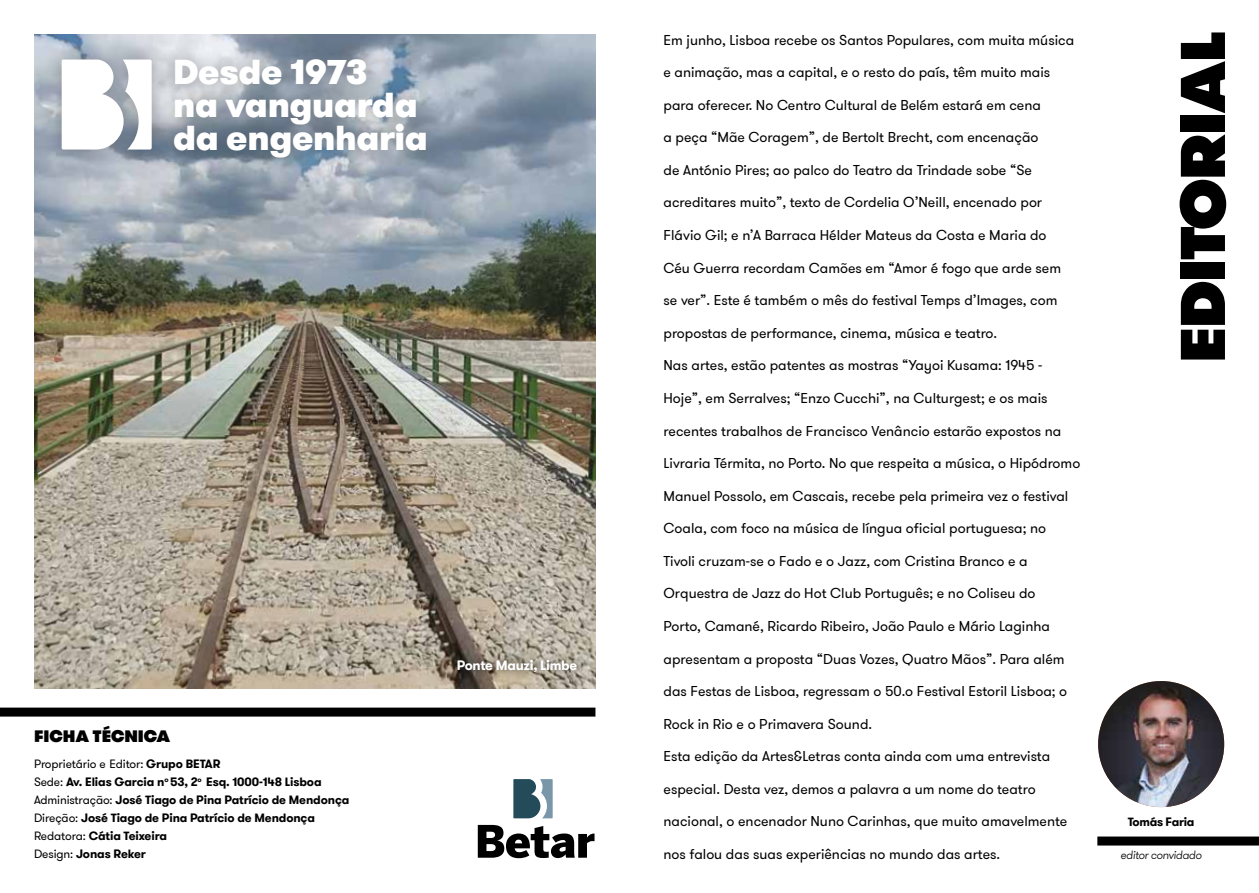
<style>
.page{position:relative;width:1259px;height:893px;background:#fff}
.page>*{position:absolute;margin:0;border:0;box-sizing:border-box;transform-origin:0 0}
.t1{font:800 63px "GT Walsheim Pro";letter-spacing:-.025em;color:#000}
.t2{font:900 34.5px/33px "GT Walsheim Pro";letter-spacing:-.01em;color:#fff}
.t3{font:800 16.5px "GT Walsheim Pro";letter-spacing:-.005em;color:#000}
.t4{font:14.25px "GT Walsheim Pro";color:#000}
.t5{font:700 13.5px "GT Walsheim Pro";letter-spacing:-.02em;color:#fff}
.t6{font:700 12px/18px "GT Walsheim Pro";letter-spacing:-.01em;color:#000}
.t7{font:italic 300 12px "GT Walsheim Pro";letter-spacing:-.03em;color:#000;scale:.96 1}
.s1{font-weight:400}
</style>
<div class="page">
<div style="left:1097px;top:836px;width:162px;height:9px;background:#000"></div>
<img style="left:34px;top:34px;width:561px;height:655px">
<div style="left:0;top:708px;width:595px;height:9px;background:#000"></div>
<div style="left:156px;top:41px;width:288px;height:134px;background:#000;opacity:.3"></div>
<div style="left:43px;top:41px;width:127px;height:127px;background:#000;opacity:.3"></div>
<svg style="left:62px;top:60px;width:90px;height:90px"></svg>
<img style="left:1098px;top:681px;width:126px;height:126px;border-radius:63px">
<svg style="left:513px;top:779px;width:39px;height:39px"></svg>
<svg style="left:478px;top:825px;width:116px;height:33px"></svg>
<div style="left:450px;top:652px;width:135px;height:27px;background:#000;opacity:.6"></div>
<h2 class="t2" style="left:173px;top:55px;width:256px">Desde 1973<br>na vanguarda da engenharia</h2>
<p class="t3" style="left:34px;top:724px;width:137px">FICHA TÉCNICA</p>
<p class="t6" style="left:34px;top:755px;width:317px"><span class="s1">Proprietário e Editor:</span> Grupo BETAR<br><span class="s1">Sede:</span> Av. Elias Garcia n<sup>º</sup> 53, 2<sup>º</sup> Esq. 1000-148 Lisboa <span class="s1">Administração:</span> José Tiago de Pina Patrício de Mendonça <span class="s1">Direção:</span> José Tiago de Pina Patrício de Mendonça <span class="s1">Redatora:</span> Cátia Teixeira<br><span class="s1">Design:</span> Jonas Reker</p>
<p class="t5" style="left:457px;top:656px;width:122px">Ponte Mauzi, Limbe</p>
<p class="t4" style="left:663px;top:31px;width:412px">Em junho, Lisboa recebe os Santos Populares, com muita música</p>
<p class="t4" style="left:663px;top:63px;width:388px">e animação, mas a capital, e o resto do país, têm muito mais</p>
<p class="t4" style="left:663px;top:96px;width:379px">para oferecer. No Centro Cultural de Belém estará em cena</p>
<p class="t4" style="left:663px;top:128px;width:376px">a peça “Mãe Coragem”, de Bertolt Brecht, com encenação</p>
<p class="t4" style="left:663px;top:161px;width:370px">de António Pires; ao palco do Teatro da Trindade sobe “Se</p>
<p class="t4" style="left:663px;top:194px;width:380px">acreditares muito”, texto de Cordelia O’Neill, encenado por</p>
<p class="t4" style="left:663px;top:226px;width:384px">Flávio Gil; e n’A Barraca Hélder Mateus da Costa e Maria do</p>
<p class="t4" style="left:663px;top:259px;width:399px">Céu Guerra recordam Camões em “Amor é fogo que arde sem</p>
<p class="t4" style="left:663px;top:291px;width:395px">se ver”. Este é também o mês do festival Temps d’Images, com</p>
<p class="t4" style="left:663px;top:324px;width:335px">propostas de performance, cinema, música e teatro.</p>
<p class="t4" style="left:663px;top:356px;width:380px">Nas artes, estão patentes as mostras “Yayoi Kusama: 1945 -</p>
<p class="t4" style="left:663px;top:389px;width:386px">Hoje”, em Serralves; “Enzo Cucchi”, na Culturgest; e os mais</p>
<p class="t4" style="left:663px;top:422px;width:399px">recentes trabalhos de Francisco Venâncio estarão expostos na</p>
<p class="t4" style="left:663px;top:454px;width:418px">Livraria Térmita, no Porto. No que respeita a música, o Hipódromo</p>
<p class="t4" style="left:663px;top:487px;width:406px">Manuel Possolo, em Cascais, recebe pela primeira vez o festival</p>
<p class="t4" style="left:663px;top:519px;width:384px">Coala, com foco na música de língua oficial portuguesa; no</p>
<p class="t4" style="left:663px;top:552px;width:366px">Tivoli cruzam-se o Fado e o Jazz, com Cristina Branco e a</p>
<p class="t4" style="left:663px;top:584px;width:373px">Orquestra de Jazz do Hot Club Português; e no Coliseu do</p>
<p class="t4" style="left:663px;top:617px;width:388px">Porto, Camané, Ricardo Ribeiro, João Paulo e Mário Laginha</p>
<p class="t4" style="left:663px;top:650px;width:402px">apresentam a proposta “Duas Vozes, Quatro Mãos”. Para além</p>
<p class="t4" style="left:663px;top:682px;width:405px">das Festas de Lisboa, regressam o 50.º Festival Estoril Lisboa; o</p>
<p class="t4" style="left:663px;top:715px;width:210px">Rock in Rio e o Primavera Sound.</p>
<p class="t4" style="left:663px;top:747px;width:388px">Esta edição da Artes&amp;Letras conta ainda com uma entrevista</p>
<p class="t4" style="left:663px;top:780px;width:374px">especial. Desta vez, demos a palavra a um nome do teatro</p>
<p class="t4" style="left:663px;top:812px;width:405px">nacional, o encenador Nuno Carinhas, que muito amavelmente</p>
<p class="t4" style="left:663px;top:845px;width:338px">nos falou das suas experiências no mundo das artes.</p>
<h1 class="t1" style="left:1158px;top:363px;width:334px;rotate:-90deg">EDITORIAL</h1>
<p class="t6" style="left:1127px;top:813px;width:68px">Tomás Faria</p>
<p class="t7" style="left:1120px;top:847px;width:86px">editor convidado</p>
</div>
